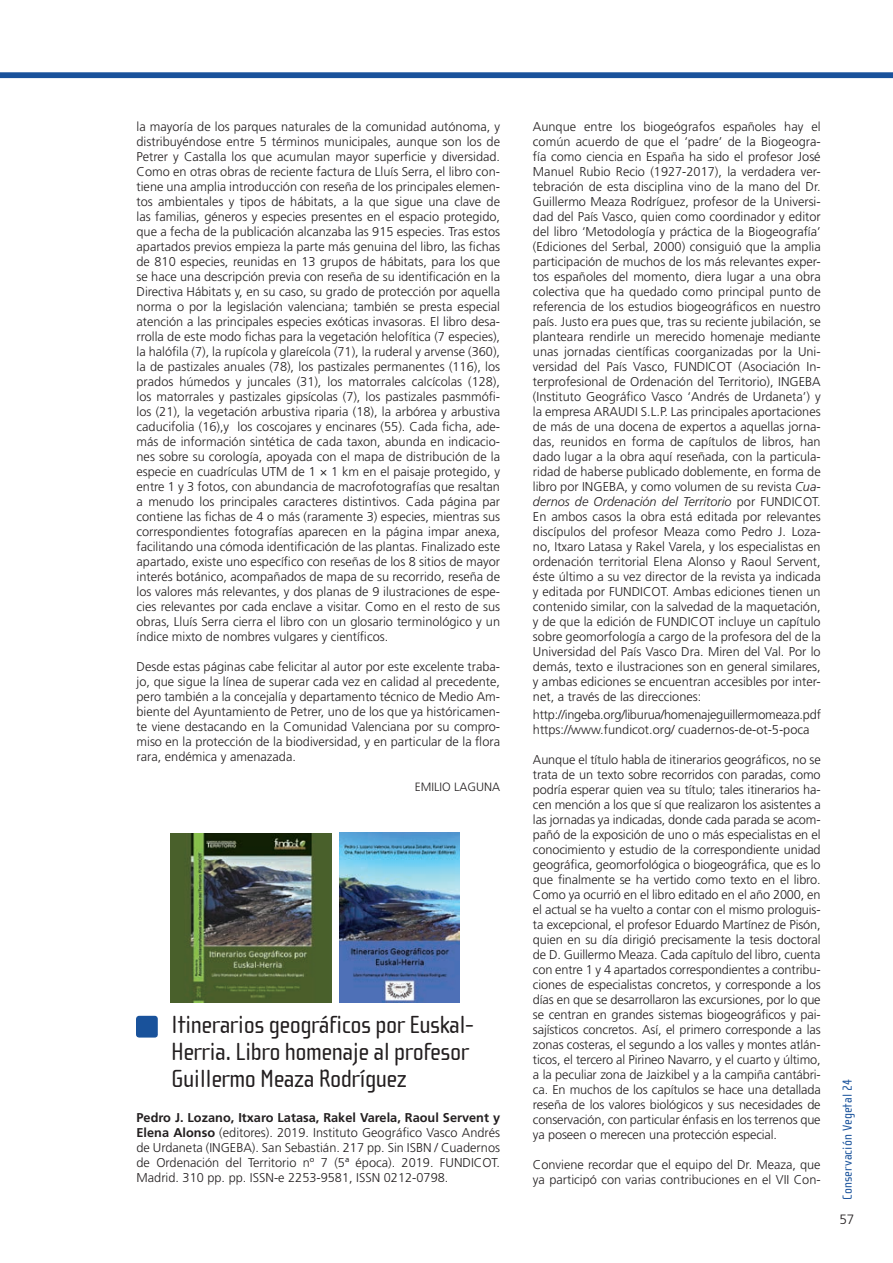
<style>
.page{position:relative;width:893px;height:1263px;background:#fff}
.page>*{position:absolute;margin:0;border:0;box-sizing:border-box;transform-origin:0 0}
.t1{font:25.5px/27px "Cholla Sans";letter-spacing:-.02em;color:#231f20}
.t2{font:13.5px "Cholla Sans";letter-spacing:.01em;color:#19529b}
.t3{font:300 13.5px "Frutiger";color:#231f20}
.t4{font:300 12.75px/15px "Frutiger";color:#231f20;text-align:justify}
.t5{font:300 12px "Frutiger";color:#231f20}
.s1{font-weight:700}
.s2{font-style:italic}
</style>
<div class="page">
<svg style="left:0;top:72px;width:893px;height:7px;background:#3f6fab"></svg>
<img style="left:171px;top:833px;width:160px;height:170px">
<img style="left:340px;top:832px;width:119px;height:170px">
<svg style="left:136px;top:1016px;width:22px;height:22px"></svg>
<p class="t4" style="left:137px;top:119px;width:365px">la mayoría de los parques naturales de la comunidad autónoma, y distribuyéndose entre 5 términos municipales, aunque son los de Petrer y Castalla los que acumulan mayor superficie y diversidad.<br>Como en otras obras de reciente factura de Lluís Serra, el libro con&shy;tiene una amplia introducción con reseña de los principales elemen&shy;tos ambientales y tipos de hábitats, a la que sigue una clave de las familias, géneros y especies presentes en el espacio protegido, que a fecha de la publicación alcanzaba las 915 especies. Tras estos apartados previos empieza la parte más genuina del libro, las fichas de 810 especies, reunidas en 13 grupos de hábitats, para los que se hace una descripción previa con reseña de su identificación en la Directiva Hábitats y, en su caso, su grado de protección por aquella norma o por la legislación valenciana; también se presta especial atención a las principales especies exóticas invasoras. El libro desa&shy;rrolla de este modo fichas para la vegetación helofítica (7 especies), la halófila (7), la rupícola y glareícola (71), la ruderal y arvense (360), la de pastizales anuales (78), los pastizales permanentes (116), los prados húmedos y juncales (31), los matorrales calcícolas (128), los matorrales y pastizales gipsícolas (7), los pastizales pasmmófi&shy;los (21), la vegetación arbustiva riparia (18), la arbórea y arbustiva caducifolia (16),y los coscojares y encinares (55). Cada ficha, ade&shy;más de información sintética de cada taxon, abunda en indicacio&shy;nes sobre su corología, apoyada con el mapa de distribución de la especie en cuadrículas UTM de 1 × 1 km en el paisaje protegido, y entre 1 y 3 fotos, con abundancia de macrofotografías que resaltan a menudo los principales caracteres distintivos. Cada página par contiene las fichas de 4 o más (raramente 3) especies, mientras sus correspondientes fotografías aparecen en la página impar anexa, facilitando una cómoda identificación de las plantas. Finalizado este apartado, existe uno específico con reseñas de los 8 sitios de mayor interés botánico, acompañados de mapa de su recorrido, reseña de los valores más relevantes, y dos planas de 9 ilustraciones de espe&shy;cies relevantes por cada enclave a visitar. Como en el resto de sus obras, Lluís Serra cierra el libro con un glosario terminológico y un índice mixto de nombres vulgares y científicos.</p>
<p class="t4" style="left:137px;top:659px;width:365px">Desde estas páginas cabe felicitar al autor por este excelente traba&shy;jo, que sigue la línea de superar cada vez en calidad al precedente, pero también a la concejalía y departamento técnico de Medio Am&shy;biente del Ayuntamiento de Petrer, uno de los que ya históricamen&shy;te viene destacando en la Comunidad Valenciana por su compro&shy;miso en la protección de la biodiversidad, y en particular de la flora rara, endémica y amenazada.</p>
<p class="t5" style="left:415px;top:780px;width:87px">EMILIO LAGUNA</p>
<p class="t1" style="left:171px;top:1011px;width:304px">Itinerarios geográficos por Euskal-<br>Herria. Libro homenaje al profesor<br>Guillermo Meaza Rodríguez</p>
<p class="t4" style="left:137px;top:1111px;width:365px"><span class="s1">Pedro J. Lozano, Itxaro Latasa, Rakel Varela, Raoul Servent y Elena Alonso</span> (editores). 2019. Instituto Geográfico Vasco Andrés de Urdaneta (INGEBA). San Sebastián. 217 pp. Sin ISBN / Cuadernos de Ordenación del Territorio nº 7 (5ª época). 2019. FUNDICOT.<br>Madrid. 310 pp. pp. ISSN-e 2253-9581, ISSN 0212-0798.</p>
<p class="t4" style="left:533px;top:119px;width:289px">Aunque entre los biogeógrafos españoles hay el común acuerdo de que el ‘padre’ de la Biogeogra&shy;fía como ciencia en España ha sido el profesor José Manuel Rubio Recio (1927-2017), la verdadera ver&shy;tebración de esta disciplina vino de la mano del Dr.<br>Guillermo Meaza Rodríguez, profesor de la Universi&shy;dad del País Vasco, quien como coordinador y editor del libro ‘Metodología y práctica de la Biogeografía’ (Ediciones del Serbal, 2000) consiguió que la amplia participación de muchos de los más relevantes exper&shy;tos españoles del momento, diera lugar a una obra colectiva que ha quedado como principal punto de referencia de los estudios biogeográficos en nuestro país. Justo era pues que, tras su reciente jubilación, se planteara rendirle un merecido homenaje mediante unas jornadas científicas coorganizadas por la Uni&shy;versidad del País Vasco, FUNDICOT (Asociación In&shy;terprofesional de Ordenación del Territorio), INGEBA (Instituto Geográfico Vasco ‘Andrés de Urdaneta’) y la empresa ARAUDI S.L.P. Las principales aportaciones de más de una docena de expertos a aquellas jorna&shy;das, reunidos en forma de capítulos de libros, han dado lugar a la obra aquí reseñada, con la particula&shy;ridad de haberse publicado doblemente, en forma de libro por INGEBA, y como volumen de su revista <span class="s2">Cua&shy;dernos de Ordenación del Territorio</span> por FUNDICOT.<br>En ambos casos la obra está editada por relevantes discípulos del profesor Meaza como Pedro J. Loza&shy;no, Itxaro Latasa y Rakel Varela, y los especialistas en ordenación territorial Elena Alonso y Raoul Servent, éste último a su vez director de la revista ya indicada y editada por FUNDICOT. Ambas ediciones tienen un contenido similar, con la salvedad de la maquetación, y de que la edición de FUNDICOT incluye un capítulo sobre geomorfología a cargo de la profesora del de la Universidad del País Vasco Dra. Miren del Val. Por lo demás, texto e ilustraciones son en general similares, y ambas ediciones se encuentran accesibles por inter&shy;net, a través de las direcciones:</p>
<p class="t4" style="left:533px;top:707px;width:289px">http://ingeba.org/liburua/homenajeguillermomeaza.pdf https://www.fundicot.org/ cuadernos-de-ot-5-poca</p>
<p class="t4" style="left:533px;top:752px;width:289px">Aunque el título habla de itinerarios geográficos, no se trata de un texto sobre recorridos con paradas, como podría esperar quien vea su título; tales itinerarios ha&shy;cen mención a los que sí que realizaron los asistentes a las jornadas ya indicadas, donde cada parada se acom&shy;pañó de la exposición de uno o más especialistas en el conocimiento y estudio de la correspondiente unidad geográfica, geomorfológica o biogeográfica, que es lo que finalmente se ha vertido como texto en el libro.<br>Como ya ocurrió en el libro editado en el año 2000, en el actual se ha vuelto a contar con el mismo prologuis&shy;ta excepcional, el profesor Eduardo Martínez de Pisón, quien en su día dirigió precisamente la tesis doctoral de D. Guillermo Meaza. Cada capítulo del libro, cuenta con entre 1 y 4 apartados correspondientes a contribu&shy;ciones de especialistas concretos, y corresponde a los días en que se desarrollaron las excursiones, por lo que se centran en grandes sistemas biogeográficos y pai&shy;sajísticos concretos. Así, el primero corresponde a las zonas costeras, el segundo a los valles y montes atlán&shy;ticos, el tercero al Pirineo Navarro, y el cuarto y último, a la peculiar zona de Jaizkibel y a la campiña cantábri&shy;ca. En muchos de los capítulos se hace una detallada reseña de los valores biológicos y sus necesidades de conservación, con particular énfasis en los terrenos que ya poseen o merecen una protección especial.</p>
<p class="t4" style="left:533px;top:1157px;width:289px">Conviene recordar que el equipo del Dr. Meaza, que ya participó con varias contribuciones en el VII Con-</p>
<p class="t2" style="left:840px;top:1200px;width:123px;rotate:-90deg">Conservación Vegetal 24</p>
<p class="t3" style="left:839px;top:1212px;width:17px">57</p>
</div>
